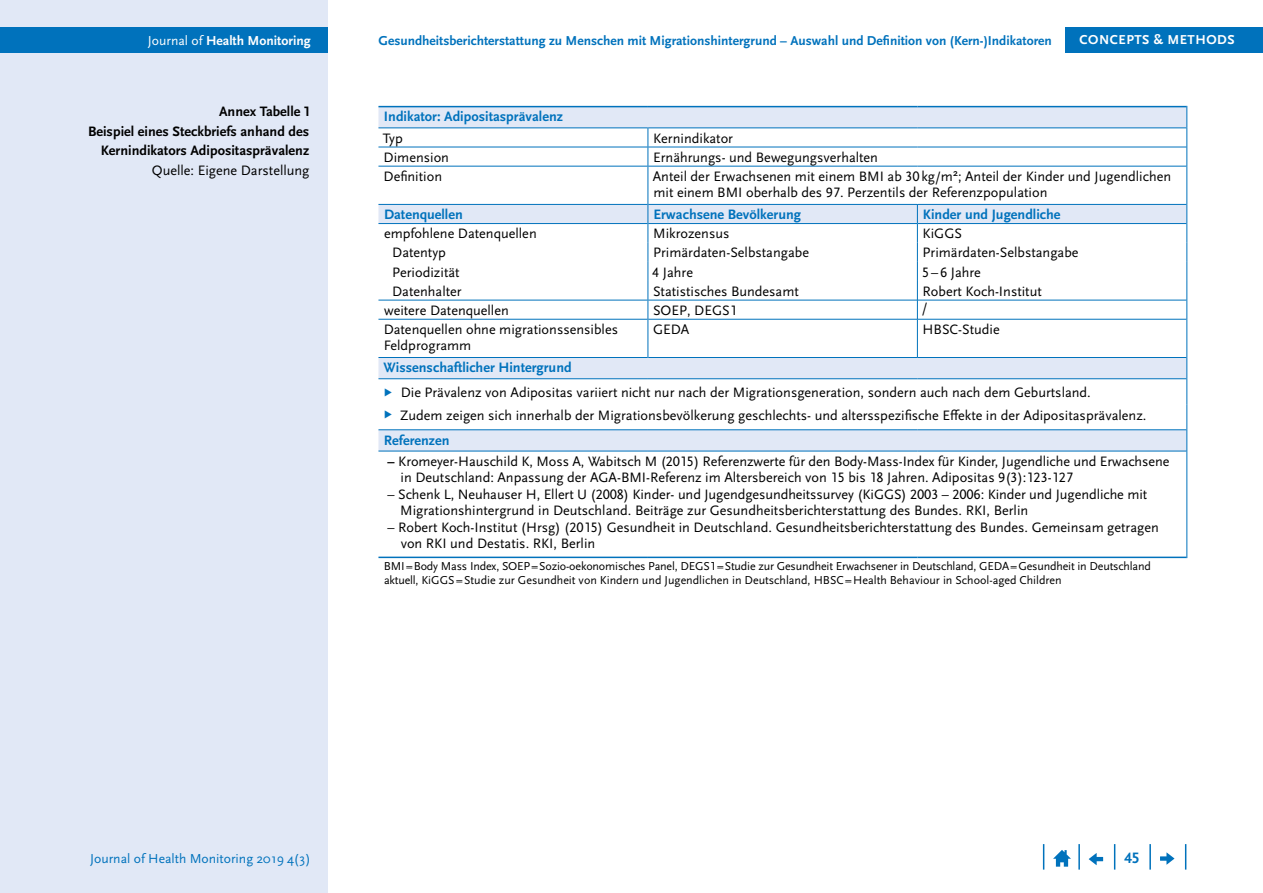
<style>
.page{position:relative;width:1263px;height:893px;background:#fff}
.page>*{position:absolute;margin:0;border:0;box-sizing:border-box;transform-origin:0 0}
.t1{font:700 15.75px "Scala Sans Pro";color:#0072bc}
.t2{font:14.25px/16.5px "Scala Sans Pro";color:#000}
.t3{font:700 14.25px "Scala Sans Pro";color:#0072bc}
.t4{font:700 14.25px/19.5px "Scala Sans Pro";color:#000;text-align:right}
.t5{font:13.65px "Scala Sans Pro";color:#0072bc}
.t6{font:700 13.65px "Scala Sans Pro";color:#fff}
.t7{font:700 13.5px "Scala Sans Pro";color:#0072bc}
.t8{font:700 13.5px "Scala Sans Pro";letter-spacing:.04em;color:#fff}
.t9{font:12px/13.5px "Scala Sans Pro";letter-spacing:-.015em;color:#000}
.s1{font-weight:400}
.s2{font-weight:700}
</style>
<div class="page">
<div style="left:0;top:0;width:327px;height:893px;background:#e1e8f6"></div>
<div style="left:0;top:28px;width:327px;height:25px;background:#0072bc"></div>
<svg style="left:1185px;top:844px;width:1px;height:26px"></svg>
<hr style="left:1149px;top:844px;width:2px;height:26px;background:#0072bc">
<svg style="left:1114px;top:844px;width:1px;height:26px"></svg>
<hr style="left:1078px;top:844px;width:2px;height:26px;background:#0072bc">
<svg style="left:1043px;top:844px;width:1px;height:26px"></svg>
<svg style="left:1053px;top:850px;width:18px;height:17px"></svg>
<svg style="left:1089px;top:853px;width:14px;height:12px"></svg>
<svg style="left:1160px;top:852px;width:14px;height:13px"></svg>
<div style="left:1065px;top:28px;width:198px;height:25px;background:#0072bc"></div>
<svg style="left:378px;top:107px;width:808px;height:344px"></svg>
<svg style="left:647px;top:127px;width:1px;height:39px"></svg>
<svg style="left:1186px;top:106px;width:1px;height:60px"></svg>
<hr style="left:647px;top:166px;width:1px;height:38px;background:#0072bc">
<hr style="left:1186px;top:166px;width:1px;height:38px;background:#0072bc">
<svg style="left:647px;top:204px;width:1px;height:115px"></svg>
<svg style="left:917px;top:204px;width:1px;height:115px"></svg>
<svg style="left:1186px;top:204px;width:1px;height:115px"></svg>
<hr style="left:647px;top:319px;width:1px;height:39px;background:#0072bc">
<hr style="left:917px;top:319px;width:1px;height:39px;background:#0072bc">
<hr style="left:1186px;top:319px;width:1px;height:38px;background:#0072bc">
<svg style="left:1186px;top:357px;width:1px;height:94px"></svg>
<hr style="left:1186px;top:451px;width:1px;height:107px;background:#0072bc">
<hr style="left:378px;top:106px;width:270px;height:1px;background:#0072bc">
<hr style="left:648px;top:106px;width:269px;height:1px;background:#0072bc">
<hr style="left:917px;top:106px;width:269px;height:1px;background:#0072bc">
<hr style="left:378px;top:127px;width:269px;height:1px;background:#0072bc">
<hr style="left:648px;top:127px;width:269px;height:1px;background:#0072bc">
<hr style="left:917px;top:127px;width:269px;height:1px;background:#0072bc">
<hr style="left:378px;top:204px;width:269px;height:1px;background:#0072bc">
<hr style="left:648px;top:204px;width:269px;height:1px;background:#0072bc">
<hr style="left:918px;top:204px;width:268px;height:1px;background:#0072bc">
<hr style="left:378px;top:223px;width:269px;height:1px;background:#0072bc">
<hr style="left:648px;top:223px;width:269px;height:1px;background:#0072bc">
<hr style="left:918px;top:223px;width:268px;height:1px;background:#0072bc">
<hr style="left:378px;top:147px;width:269px;height:1px;background:#0072bc">
<hr style="left:648px;top:147px;width:269px;height:1px;background:#0072bc">
<hr style="left:917px;top:147px;width:269px;height:1px;background:#0072bc">
<hr style="left:378px;top:166px;width:269px;height:1px;background:#0072bc">
<hr style="left:648px;top:166px;width:269px;height:1px;background:#0072bc">
<hr style="left:917px;top:166px;width:269px;height:1px;background:#0072bc">
<hr style="left:378px;top:300px;width:269px;height:1px;background:#0072bc">
<hr style="left:648px;top:300px;width:269px;height:1px;background:#0072bc">
<hr style="left:918px;top:300px;width:268px;height:1px;background:#0072bc">
<hr style="left:378px;top:357px;width:269px;height:1px;background:#0072bc">
<hr style="left:648px;top:357px;width:269px;height:1px;background:#0072bc">
<hr style="left:918px;top:357px;width:268px;height:1px;background:#0072bc">
<hr style="left:378px;top:429px;width:270px;height:1px;background:#0072bc">
<hr style="left:648px;top:429px;width:269px;height:1px;background:#0072bc">
<hr style="left:917px;top:429px;width:269px;height:1px;background:#0072bc">
<hr style="left:378px;top:319px;width:269px;height:1px;background:#0072bc">
<hr style="left:648px;top:319px;width:269px;height:1px;background:#0072bc">
<hr style="left:918px;top:319px;width:268px;height:1px;background:#0072bc">
<hr style="left:378px;top:378px;width:270px;height:1px;background:#0072bc">
<hr style="left:648px;top:378px;width:269px;height:1px;background:#0072bc">
<hr style="left:917px;top:378px;width:269px;height:1px;background:#0072bc">
<hr style="left:378px;top:451px;width:270px;height:1px;background:#0072bc">
<hr style="left:648px;top:451px;width:269px;height:1px;background:#0072bc">
<hr style="left:917px;top:451px;width:269px;height:1px;background:#0072bc">
<hr style="left:378px;top:557px;width:270px;height:1px;background:#0072bc">
<hr style="left:648px;top:557px;width:269px;height:1px;background:#0072bc">
<hr style="left:917px;top:557px;width:269px;height:1px;background:#0072bc">
<svg style="left:385px;top:388px;width:7px;height:8px"></svg>
<svg style="left:385px;top:410px;width:7px;height:8px"></svg>
<p class="t6" style="left:148px;top:33px;width:164px"><span class="s1">Journal of</span> Health Monitoring</p>
<p class="t7" style="left:378px;top:33px;width:675px">Gesundheitsberichterstattung zu Menschen mit Migrationshintergrund – Auswahl und Definition von (Kern-)Indikatoren</p>
<p class="t8" style="left:1079px;top:32px;width:157px">CONCEPTS &amp; METHODS</p>
<p class="t4" style="left:88px;top:102px;width:223px">Annex Tabelle 1<br>Beispiel eines Steckbriefs anhand des<br>Kernindikators Adipositasprävalenz</p>
<p class="t2" style="left:152px;top:162px;width:159px">Quelle: Eigene Darstellung</p>
<p class="t3" style="left:384px;top:108px;width:180px">Indikator: Adipositasprävalenz</p>
<p class="t2" style="left:383px;top:130px;width:22px">Typ</p>
<p class="t2" style="left:653px;top:130px;width:81px">Kernindikator</p>
<p class="t2" style="left:384px;top:149px;width:67px">Dimension</p>
<p class="t2" style="left:653px;top:149px;width:226px">Ernährungs- und Bewegungsverhalten</p>
<p class="t2" style="left:384px;top:168px;width:60px">Definition</p>
<p class="t2" style="left:653px;top:168px;width:520px">Anteil der Erwachsenen mit einem BMI ab 30kg/m²; Anteil der Kinder und Jugendlichen mit einem BMI oberhalb des 97. Perzentils der Referenzpopulation</p>
<p class="t3" style="left:384px;top:206px;width:80px">Datenquellen</p>
<p class="t3" style="left:653px;top:206px;width:149px">Erwachsene Bevölkerung</p>
<p class="t3" style="left:923px;top:206px;width:139px">Kinder und Jugendliche</p>
<p class="t2" style="left:384px;top:225px;width:154px">empfohlene Datenquellen</p>
<p class="t2" style="left:653px;top:225px;width:78px">Mikrozensus</p>
<p class="t2" style="left:923px;top:225px;width:41px">KiGGS</p>
<p class="t2" style="left:392px;top:244px;width:55px">Datentyp</p>
<p class="t2" style="left:653px;top:244px;width:157px">Primärdaten-Selbstangabe</p>
<p class="t2" style="left:923px;top:244px;width:157px">Primärdaten-Selbstangabe</p>
<p class="t2" style="left:392px;top:264px;width:69px">Periodizität</p>
<p class="t2" style="left:652px;top:264px;width:42px">4 Jahre</p>
<p class="t2" style="left:922px;top:264px;width:60px">5–6 Jahre</p>
<p class="t2" style="left:392px;top:283px;width:71px">Datenhalter</p>
<p class="t2" style="left:653px;top:283px;width:147px">Statistisches Bundesamt</p>
<p class="t2" style="left:922px;top:283px;width:121px">Robert Koch-Institut</p>
<p class="t2" style="left:384px;top:302px;width:126px">weitere Datenquellen</p>
<p class="t2" style="left:653px;top:302px;width:85px">SOEP, DEGS1</p>
<p class="t2" style="left:922px;top:299px;width:7px">/</p>
<p class="t2" style="left:384px;top:321px;width:236px">Datenquellen ohne migrationssensibles<br>Feldprogramm</p>
<p class="t2" style="left:653px;top:321px;width:38px">GEDA</p>
<p class="t2" style="left:922px;top:321px;width:79px">HBSC-Studie</p>
<p class="t3" style="left:384px;top:359px;width:190px">Wissenschaftlicher Hintergrund</p>
<p class="t2" style="left:400px;top:381px;width:748px;line-height:22.5px">Die Prävalenz von Adipositas variiert nicht nur nach der Migrationsgeneration, sondern auch nach dem Geburtsland.<br>Zudem zeigen sich innerhalb der Migrationsbevölkerung geschlechts- und altersspezifische Effekte in der Adipositasprävalenz.</p>
<p class="t3" style="left:384px;top:431px;width:67px">Referenzen</p>
<p class="t2" style="left:401px;top:453px;width:770px;text-indent:-13px"><span class="s2">–</span> Kromeyer-Hauschild K, Moss A, Wabitsch M (2015) Referenzwerte für den Body-Mass-Index für Kinder, Jugendliche und Erwachsene in Deutschland: Anpassung der AGA-BMI-Referenz im Altersbereich von 15 bis 18 Jahren. Adipositas 9(3):123-127</p>
<p class="t2" style="left:400px;top:486px;width:748px;text-indent:-13px">– Schenk L, Neuhauser H, Ellert U (2008) Kinder- und Jugendgesundheitssurvey (KiGGS) 2003 – 2006: Kinder und Jugendliche mit<br>Migrationshintergrund in Deutschland. Beiträge zur Gesundheitsberichterstattung des Bundes. RKI, Berlin</p>
<p class="t2" style="left:401px;top:519px;width:760px;text-indent:-13px">– Robert Koch-Institut (Hrsg) (2015) Gesundheit in Deutschland. Gesundheitsberichterstattung des Bundes. Gemeinsam getragen von RKI und Destatis. RKI, Berlin</p>
<p class="t9" style="left:384px;top:560px;width:769px">BMI = Body Mass Index, SOEP = Sozio-oekonomisches Panel, DEGS1 = Studie zur Gesundheit Erwachsener in Deutschland, GEDA = Gesundheit in Deutschland aktuell, KiGGS = Studie zur Gesundheit von Kindern und Jugendlichen in Deutschland, HBSC = Health Behaviour in School-aged Children</p>
<p class="t5" style="left:90px;top:850px;width:222px">Journal of Health Monitoring 2019 4(3)</p>
<p class="t1" style="left:1124px;top:849px;width:17px">45</p>
</div>
